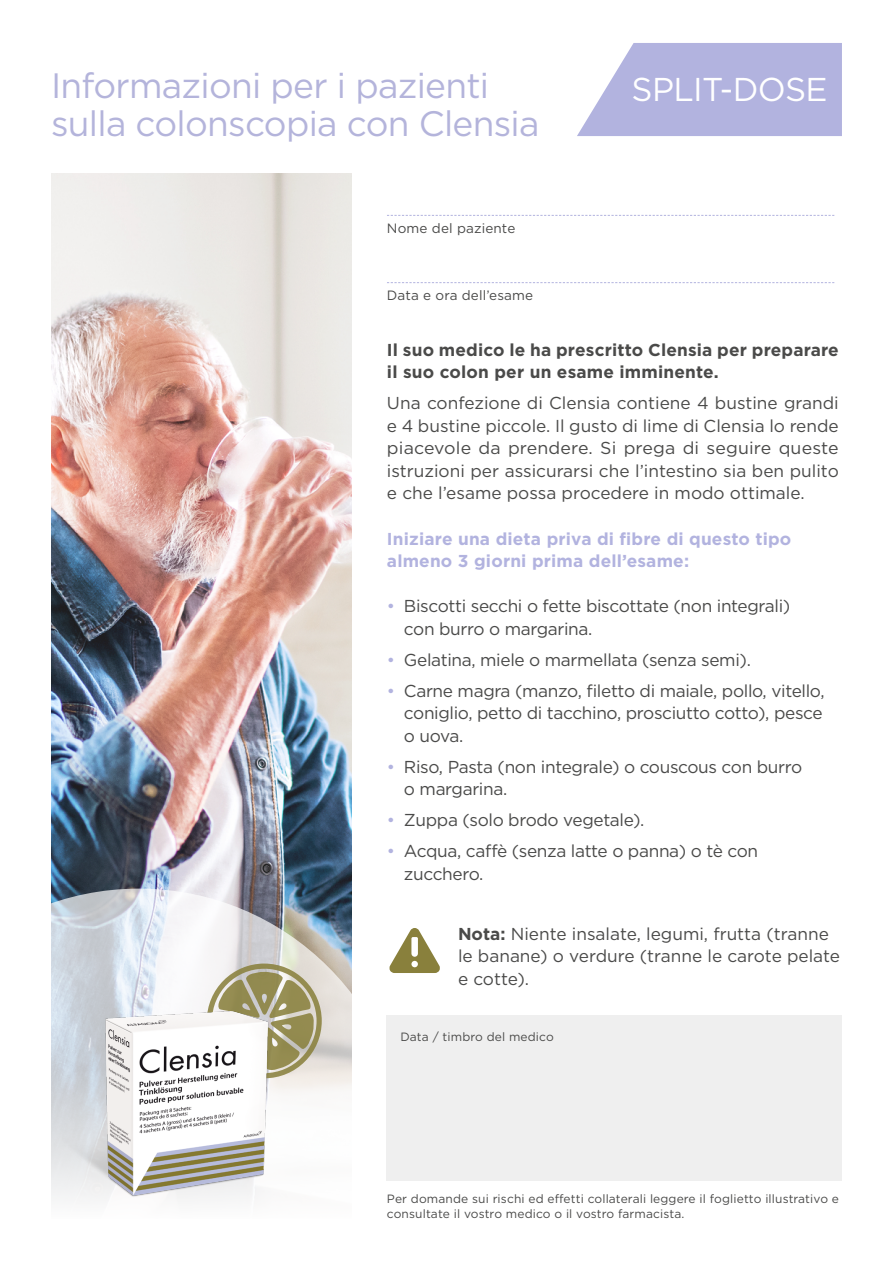
<style>
.page{position:relative;width:893px;height:1263px;background:#fff}
.page>*{position:absolute;margin:0;border:0;box-sizing:border-box;transform-origin:0 0}
.t1{font:35.25px/37.5px "Gotham";letter-spacing:-.02em;color:#b4b4db}
.t2{font:33px "Gotham";letter-spacing:-.02em;color:#fff}
.t3{font:17.25px/22.5px "Gotham";letter-spacing:-.02em;color:#4a4a49}
.t4{font:17.25px/22.5px "Gotham";color:#4a4a49}
.t5{font:700 17.25px/22.5px "Gotham";letter-spacing:.01em;color:#4a4a49}
.t6{font:700 17.25px/22.5px "Gotham";letter-spacing:.01em;color:#b2b3df}
.t7{font:13.5px "Gotham";letter-spacing:.01em;color:#4a4a49}
.t8{font:12px/15px "Gotham";letter-spacing:.01em;color:#4a4a49}
.s1{color:#b2b3df}
.s2{font-weight:700}
</style>
<div class="page">
<img style="left:51px;top:174px;width:300px;height:714px">
<svg style="left:51px;top:888px;width:336px;height:311px"></svg>
<svg style="left:207px;top:963px;width:115px;height:115px"></svg>
<img style="left:62px;top:1006px;width:253px;height:193px">
<svg style="left:577px;top:43px;width:265px;height:93px"></svg>
<svg style="left:387px;top:215px;width:447px;height:1px"></svg>
<svg style="left:387px;top:282px;width:447px;height:1px"></svg>
<div style="left:387px;top:1015px;width:455px;height:166px;background:#efefef"></div>
<svg style="left:389px;top:928px;width:51px;height:45px"></svg>
<h1 class="t1" style="left:51px;top:66px;width:490px">Informazioni per i pazienti sulla colonscopia con Clensia</h1>
<p class="t7" style="left:387px;top:219px;width:130px">Nome del paziente</p>
<p class="t7" style="left:387px;top:287px;width:148px">Data e ora dell’esame</p>
<h2 class="t2" style="left:632px;top:68px;width:198px">SPLIT-DOSE</h2>
<p class="t5" style="left:387px;top:338px;width:453px">Il suo medico le ha prescritto Clensia per preparare il suo colon per un esame imminente.</p>
<p class="t3" style="left:387px;top:391px;width:453px;text-align:justify">Una confezione di Clensia contiene 4 bustine grandi e 4 bustine piccole. Il gusto di lime di Clensia lo rende piacevole da prendere. Si prega di seguire queste istruzioni per assicurarsi che l’intestino sia ben pulito e che l’esame possa procedere in modo ottimale.</p>
<p class="t6" style="left:387px;top:527px;width:406px">Iniziare una dieta priva di fibre di questo tipo almeno 3 giorni prima dell’esame:</p>
<p class="t3" style="left:404px;top:594px;width:388px;text-indent:-17px"><span class="s1">•</span> Biscotti secchi o fette biscottate (non integrali) con burro o margarina.</p>
<p class="t3" style="left:387px;top:648px;width:365px"><span class="s1">•</span> Gelatina, miele o marmellata (senza semi).</p>
<p class="t3" style="left:404px;top:679px;width:422px;text-align:justify;text-indent:-17px"><span class="s1">•</span> Carne magra (manzo, filetto di maiale, pollo, vitello, coniglio, petto di tacchino, prosciutto cotto), pesce o uova.</p>
<p class="t3" style="left:404px;top:755px;width:400px;text-indent:-17px"><span class="s1">•</span> Riso, Pasta (non integrale) o couscous con burro o margarina.</p>
<p class="t3" style="left:387px;top:808px;width:259px"><span class="s1">•</span> Zuppa (solo brodo vegetale).</p>
<p class="t3" style="left:404px;top:839px;width:356px;text-indent:-17px"><span class="s1">•</span> Acqua, caffè (senza latte o panna) o tè con zucchero.</p>
<p class="t4" style="left:458px;top:922px;width:384px"><span class="s2">Nota:</span> Niente insalate, legumi, frutta (tranne le banane) o verdure (tranne le carote pelate e cotte).</p>
<p class="t8" style="left:400px;top:1028px;width:155px">Data / timbro del medico</p>
<p class="t8" style="left:387px;top:1191px;width:454px">Per domande sui rischi ed effetti collaterali leggere il foglietto illustrativo e consultate il vostro medico o il vostro farmacista.</p>
</div>
